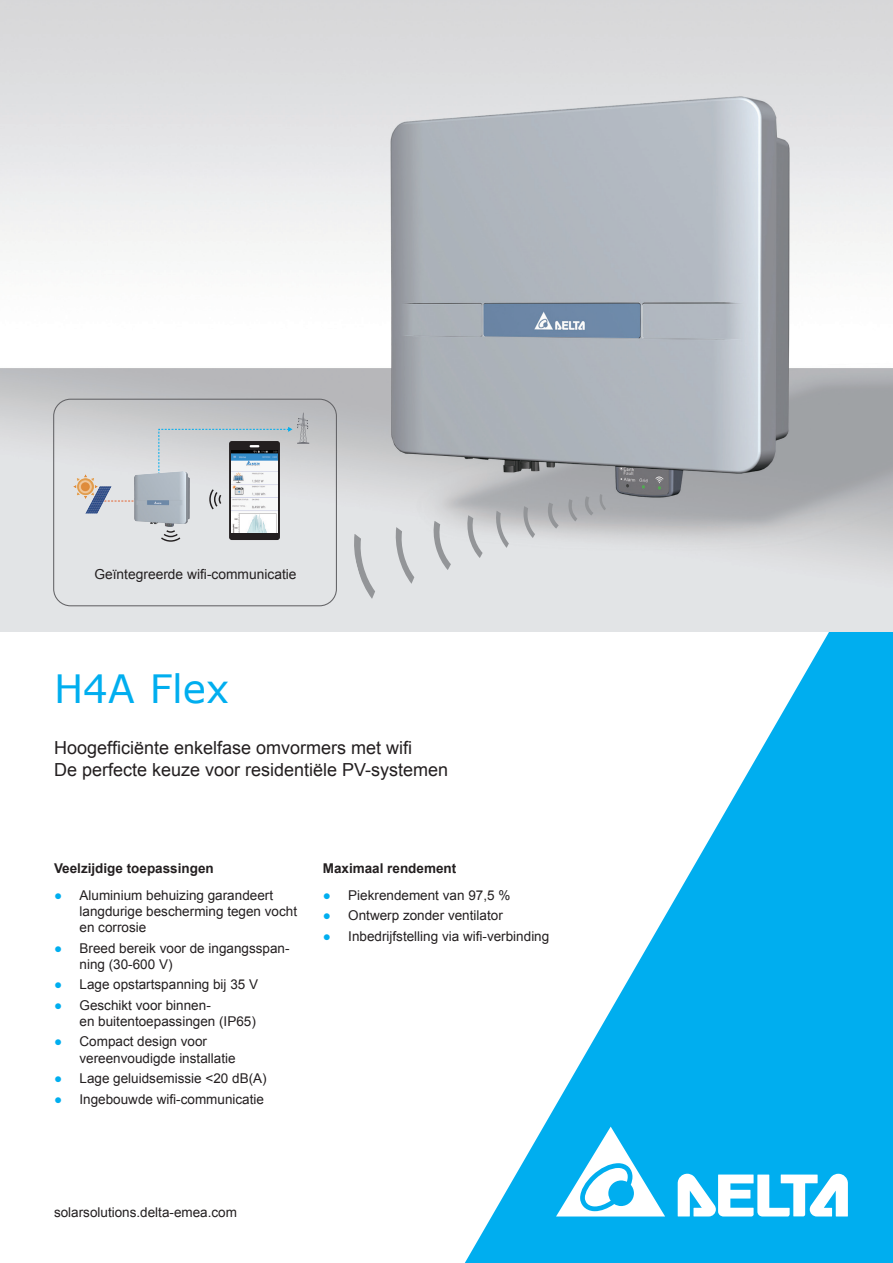
<style>
.page{position:relative;width:893px;height:1263px;background:#fff}
.page>*{position:absolute;margin:0;border:0;box-sizing:border-box;transform-origin:0 0}
.t1{font:39px "Verdana";color:#00aeef}
.Text{font:18px "Arial";color:#231f20}
.t2{font:13.8px "Arial";color:#231f20}
.Text-2{font:13.5px/16.2px "Arial";color:#231f20}
.Body{font:700 13.5px "Arial";color:#231f20}
.s1{color:#00aeef}
</style>
<div class="page">
<svg style="left:465px;top:631px;width:428px;height:632px;fill:#00aeef"></svg>
<svg style="left:678px;top:1174px;width:170px;height:42px"></svg>
<svg style="left:556px;top:1126px;width:109px;height:90px"></svg>
<img style="left:0;top:0;width:893px;height:631px">
<img style="left:85px;top:498px;width:27px;height:15px">
<img style="left:74px;top:474px;width:21px;height:24px">
<svg style="left:161px;top:530px;width:19px;height:12px"></svg>
<img style="left:135px;top:509px;width:55px;height:17px">
<svg style="left:229px;top:441px;width:51px;height:99px"></svg>
<img style="left:232px;top:509px;width:45px;height:23px">
<svg style="left:95px;top:413px;width:214px;height:96px;background:#c4c9cd"></svg>
<div style="left:53px;top:399px;width:284px;height:207px;border:1px solid #636366;border-radius:17px"></div>
<svg style="left:496px;top:511px;width:13px;height:37px"></svg>
<svg style="left:523px;top:506px;width:12px;height:32px"></svg>
<svg style="left:547px;top:502px;width:12px;height:27px"></svg>
<svg style="left:568px;top:499px;width:9px;height:22px"></svg>
<svg style="left:584px;top:496px;width:9px;height:19px"></svg>
<svg style="left:599px;top:494px;width:7px;height:16px"></svg>
<svg style="left:467px;top:515px;width:16px;height:43px"></svg>
<svg style="left:433px;top:521px;width:18px;height:49px"></svg>
<svg style="left:395px;top:527px;width:19px;height:57px"></svg>
<svg style="left:353px;top:534px;width:22px;height:65px"></svg>
<p class="t2" style="left:94px;top:565px;width:204px">Geïntegreerde wifi-communicatie</p>
<p class="t1" style="left:54px;top:662px;width:177px">H4A Flex</p>
<p class="Text" style="left:54px;top:736px;width:360px">Hoogefficiënte enkelfase omvormers met wifi</p>
<p class="Text" style="left:54px;top:758px;width:396px">De perfecte keuze voor residentiële PV-systemen</p>
<p class="Body" style="left:54px;top:859px;width:161px">Veelzijdige toepassingen</p>
<p class="Text-2" style="left:80px;top:887px;width:219px;text-indent:-26px"><span class="s1">●</span> Aluminium behuizing garandeert langdurige bescherming tegen vocht en corrosie</p>
<p class="Text-2" style="left:80px;top:940px;width:212px;text-indent:-26px"><span class="s1">●</span> Breed bereik voor de ingangsspan&shy;ning (30-600 V)</p>
<p class="Text-2" style="left:54px;top:977px;width:206px"><span class="s1">●</span> Lage opstartspanning bij 35 V</p>
<p class="Text-2" style="left:80px;top:997px;width:178px;text-indent:-26px"><span class="s1">●</span> Geschikt voor binnen-<br>en buitentoepassingen (IP65)</p>
<p class="Text-2" style="left:80px;top:1034px;width:158px;text-indent:-26px"><span class="s1">●</span> Compact design voor vereenvoudigde installatie</p>
<p class="Text-2" style="left:54px;top:1070px;width:214px"><span class="s1">●</span> Lage geluidsemissie &lt;20 dB(A)</p>
<p class="Text-2" style="left:54px;top:1091px;width:212px"><span class="s1">●</span> Ingebouwde wifi-communicatie</p>
<p class="Body" style="left:323px;top:859px;width:135px">Maximaal rendement</p>
<p class="Text-2" style="left:323px;top:887px;width:189px"><span class="s1">●</span> Piekrendement van 97,5 %</p>
<p class="Text-2" style="left:323px;top:907px;width:182px"><span class="s1">●</span> Ontwerp zonder ventilator</p>
<p class="Text-2" style="left:323px;top:928px;width:228px"><span class="s1">●</span> Inbedrijfstelling via wifi-verbinding</p>
<p class="Text-2" style="left:54px;top:1204px;width:185px">solarsolutions.delta-emea.com</p>
</div>
